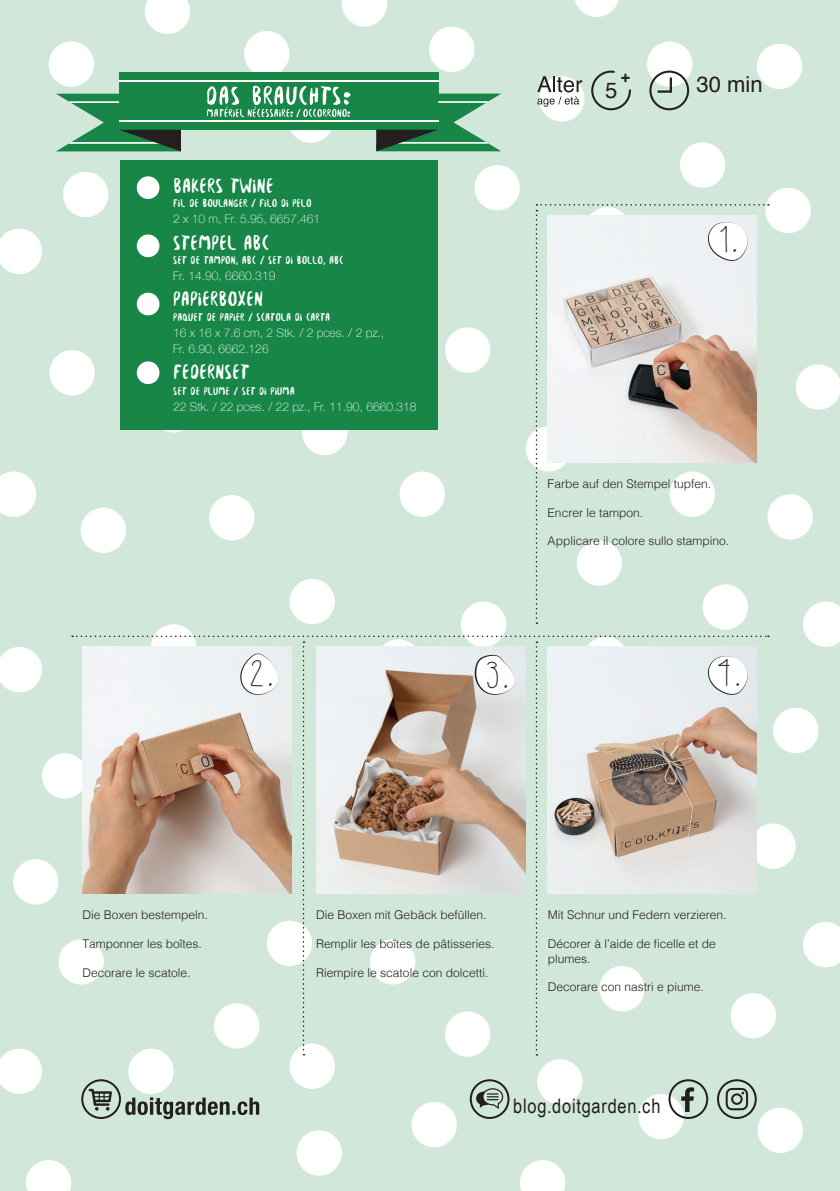
<style>
.page{position:relative;width:840px;height:1191px;background:#fff}
.page>*{position:absolute;margin:0;border:0;box-sizing:border-box;transform-origin:0 0}
.t1{font:38.2px "Hipsterish Font Normal";color:#231f20}
.t2{font:22px "Besom";color:#fff}
.t3{font:22px "Helvetica";color:#231f20}
.t4{font:20px "Arial Narrow";letter-spacing:.04em;color:#231f20}
.t5{font:300 12px/14.4px "Helvetica";color:#231f20}
.t6{font:100 12px/16px "Helvetica Neue";color:#fff}
.t7{font:12px "Besom";color:#fff}
</style>
<div class="page">
<div style="left:0;top:0;width:839px;height:1191px;background:#d1e7da"></div>
<div style="left:49px;top:41px;width:45px;height:46px;background:#fff;border-radius:50%"></div>
<div style="left:244px;top:31px;width:45px;height:45px;background:#fff;border-radius:50%"></div>
<div style="left:474px;top:165px;width:45px;height:45px;background:#fff;border-radius:50%"></div>
<div style="left:679px;top:142px;width:46px;height:46px;background:#fff;border-radius:50%"></div>
<div style="left:756px;top:44px;width:45px;height:45px;background:#fff;border-radius:50%"></div>
<div style="left:539px;top:76px;width:45px;height:46px;background:#fff;border-radius:50%"></div>
<div style="left:646px;top:41px;width:46px;height:46px;background:#fff;border-radius:50%"></div>
<svg style="left:575px;top:0;width:44px;height:17px"></svg>
<div style="left:429px;top:27px;width:45px;height:45px;background:#fff;border-radius:50%"></div>
<svg style="left:342px;top:0;width:45px;height:27px"></svg>
<svg style="left:145px;top:0;width:45px;height:34px"></svg>
<div style="left:765px;top:188px;width:45px;height:45px;background:#fff;border-radius:50%"></div>
<svg style="left:0;top:471px;width:36px;height:46px"></svg>
<svg style="left:0;top:647px;width:42px;height:45px"></svg>
<div style="left:151px;top:624px;width:45px;height:45px;background:#fff;border-radius:50%"></div>
<div style="left:289px;top:579px;width:46px;height:45px;background:#fff;border-radius:50%"></div>
<div style="left:460px;top:601px;width:46px;height:46px;background:#fff;border-radius:50%"></div>
<div style="left:702px;top:584px;width:45px;height:45px;background:#fff;border-radius:50%"></div>
<div style="left:767px;top:494px;width:45px;height:45px;background:#fff;border-radius:50%"></div>
<div style="left:525px;top:426px;width:46px;height:45px;background:#fff;border-radius:50%"></div>
<div style="left:444px;top:327px;width:46px;height:46px;background:#fff;border-radius:50%"></div>
<svg style="left:151px;top:387px;width:45px;height:45px"></svg>
<div style="left:399px;top:471px;width:45px;height:46px;background:#fff;border-radius:50%"></div>
<div style="left:302px;top:410px;width:45px;height:45px;background:#fff;border-radius:50%"></div>
<div style="left:209px;top:495px;width:45px;height:45px;background:#fff;border-radius:50%"></div>
<div style="left:795px;top:364px;width:44px;height:46px;background:#fff;border-radius:50%"></div>
<div style="left:42px;top:753px;width:45px;height:45px;background:#fff;border-radius:50%"></div>
<div style="left:13px;top:859px;width:45px;height:45px;background:#fff;border-radius:50%"></div>
<div style="left:58px;top:939px;width:46px;height:45px;background:#fff;border-radius:50%"></div>
<svg style="left:0;top:1048px;width:42px;height:46px"></svg>
<svg style="left:26px;top:1160px;width:45px;height:31px"></svg>
<div style="left:537px;top:1059px;width:45px;height:45px;background:#fff;border-radius:50%"></div>
<svg style="left:520px;top:1160px;width:45px;height:31px"></svg>
<div style="left:289px;top:1043px;width:46px;height:46px;background:#fff;border-radius:50%"></div>
<div style="left:128px;top:1048px;width:45px;height:46px;background:#fff;border-radius:50%"></div>
<div style="left:296px;top:1130px;width:45px;height:45px;background:#fff;border-radius:50%"></div>
<div style="left:411px;top:1102px;width:45px;height:45px;background:#fff;border-radius:50%"></div>
<div style="left:638px;top:1094px;width:45px;height:45px;background:#fff;border-radius:50%"></div>
<div style="left:730px;top:993px;width:45px;height:45px;background:#fff;border-radius:50%"></div>
<div style="left:757px;top:1107px;width:45px;height:46px;background:#fff;border-radius:50%"></div>
<svg style="left:803px;top:922px;width:36px;height:45px"></svg>
<div style="left:749px;top:823px;width:46px;height:46px;background:#fff;border-radius:50%"></div>
<div style="left:772px;top:708px;width:46px;height:45px;background:#fff;border-radius:50%"></div>
<svg style="left:803px;top:601px;width:36px;height:46px"></svg>
<svg style="left:0;top:229px;width:42px;height:45px"></svg>
<div style="left:63px;top:172px;width:45px;height:45px;background:#fff;border-radius:50%"></div>
<div style="left:49px;top:350px;width:46px;height:45px;background:#fff;border-radius:50%"></div>
<div style="left:80px;top:507px;width:46px;height:46px;background:#fff;border-radius:50%"></div>
<div style="left:288px;top:98px;width:45px;height:45px;background:#fff;border-radius:50%"></div>
<div style="left:120px;top:160px;width:317px;height:269px;background:#178647"></div>
<div style="left:137px;top:176px;width:22px;height:23px;background:#fff;border-radius:50%"></div>
<div style="left:137px;top:234px;width:22px;height:23px;background:#fff;border-radius:50%"></div>
<div style="left:137px;top:293px;width:22px;height:22px;background:#fff;border-radius:50%"></div>
<svg style="left:649px;top:71px;width:39px;height:39px"></svg>
<svg style="left:591px;top:71px;width:39px;height:39px"></svg>
<svg style="left:537px;top:76px;width:45px;height:31px"></svg>
<svg style="left:81px;top:1079px;width:178px;height:40px"></svg>
<svg style="left:469px;top:1079px;width:40px;height:40px"></svg>
<svg style="left:668px;top:1079px;width:39px;height:40px"></svg>
<svg style="left:717px;top:1079px;width:39px;height:40px"></svg>
<div style="left:119px;top:122px;width:319px;height:8px;background:#178647"></div>
<div style="left:119px;top:72px;width:319px;height:8px;background:#178647"></div>
<div style="left:119px;top:81px;width:319px;height:40px;background:#178647"></div>
<hr style="left:119px;top:80px;width:319px;height:1px;background:#fff">
<hr style="left:119px;top:121px;width:319px;height:1px;background:#fff">
<svg style="left:56px;top:94px;width:125px;height:57px"></svg>
<svg style="left:376px;top:94px;width:125px;height:57px"></svg>
<svg style="left:207px;top:86px;width:143px;height:31px"></svg>
<svg style="left:72px;top:635px;width:696px;height:420px"></svg>
<svg style="left:535px;top:204px;width:233px;height:420px"></svg>
<div style="left:137px;top:361px;width:22px;height:23px;background:#fff;border-radius:50%"></div>
<h2 class="t2" style="left:173px;top:169px;width:102px">BAKERS TWINE</h2>
<p class="t7" style="left:173px;top:194px;width:140px">FIL DE BOULANGER / FILO DI PELO</p>
<p class="t6" style="left:173px;top:210px;width:148px">2 x 10 m, Fr. 5.95, 6657.461</p>
<h2 class="t2" style="left:173px;top:226px;width:98px">STEMPEL ABC</h2>
<p class="t7" style="left:173px;top:251px;width:172px">SET DE TAMPON, ABC / SET DI BOLLO, ABC</p>
<p class="t6" style="left:173px;top:267px;width:104px">Fr. 14.90, 6660.319</p>
<h2 class="t2" style="left:173px;top:283px;width:91px">PAPIERBOXEN</h2>
<p class="t7" style="left:173px;top:308px;width:158px">PAQUET DE PAPIER / SCATOLA DI CARTA</p>
<p class="t6" style="left:173px;top:324px;width:212px">16 x 16 x 7.6 cm, 2 Stk. / 2 pces. / 2 pz.,<br>Fr. 6.90, 6662.126</p>
<h2 class="t2" style="left:173px;top:356px;width:78px">FEDERNSET</h2>
<p class="t7" style="left:173px;top:382px;width:123px">SET DE PLUME / SET DI PIUMA</p>
<p class="t6" style="left:173px;top:398px;width:244px">22 Stk. / 22 pces. / 22 pz., Fr. 11.90, 6660.318</p>
<h2 class="t3" style="left:605px;top:73px;width:14px">5</h2>
<h2 class="t3" style="left:696px;top:67px;width:68px">30 min</h2>
<h1 class="t1" style="left:720px;top:220px;width:20px">1.</h1>
<p class="t5" style="left:547px;top:475px;width:165px">Farbe auf den Stempel tupfen.</p>
<p class="t5" style="left:547px;top:504px;width:97px">Encrer le tampon.</p>
<p class="t5" style="left:547px;top:533px;width:183px">Applicare il colore sullo stampino.</p>
<h1 class="t1" style="left:251px;top:654px;width:26px">2.</h1>
<h1 class="t1" style="left:487px;top:655px;width:25px">3.</h1>
<h1 class="t1" style="left:718px;top:654px;width:26px">4.</h1>
<p class="t5" style="left:82px;top:907px;width:127px">Die Boxen bestempeln.</p>
<p class="t5" style="left:82px;top:936px;width:121px">Tamponner les boîtes.</p>
<p class="t5" style="left:82px;top:964px;width:110px">Decorare le scatole.</p>
<p class="t5" style="left:316px;top:907px;width:172px">Die Boxen mit Gebäck befüllen.</p>
<p class="t5" style="left:316px;top:936px;width:180px">Remplir les boîtes de pâtisseries.</p>
<p class="t5" style="left:316px;top:964px;width:174px">Riempire le scatole con dolcetti.</p>
<p class="t5" style="left:547px;top:907px;width:180px">Mit Schnur und Federn verzieren.</p>
<p class="t5" style="left:547px;top:936px;width:170px">Décorer à l’aide de ficelle et de plumes.</p>
<p class="t5" style="left:547px;top:979px;width:158px">Decorare con nastri e piume.</p>
<h3 class="t4" style="left:513px;top:1091px;width:149px">blog.doitgarden.ch</h3>
</div>
